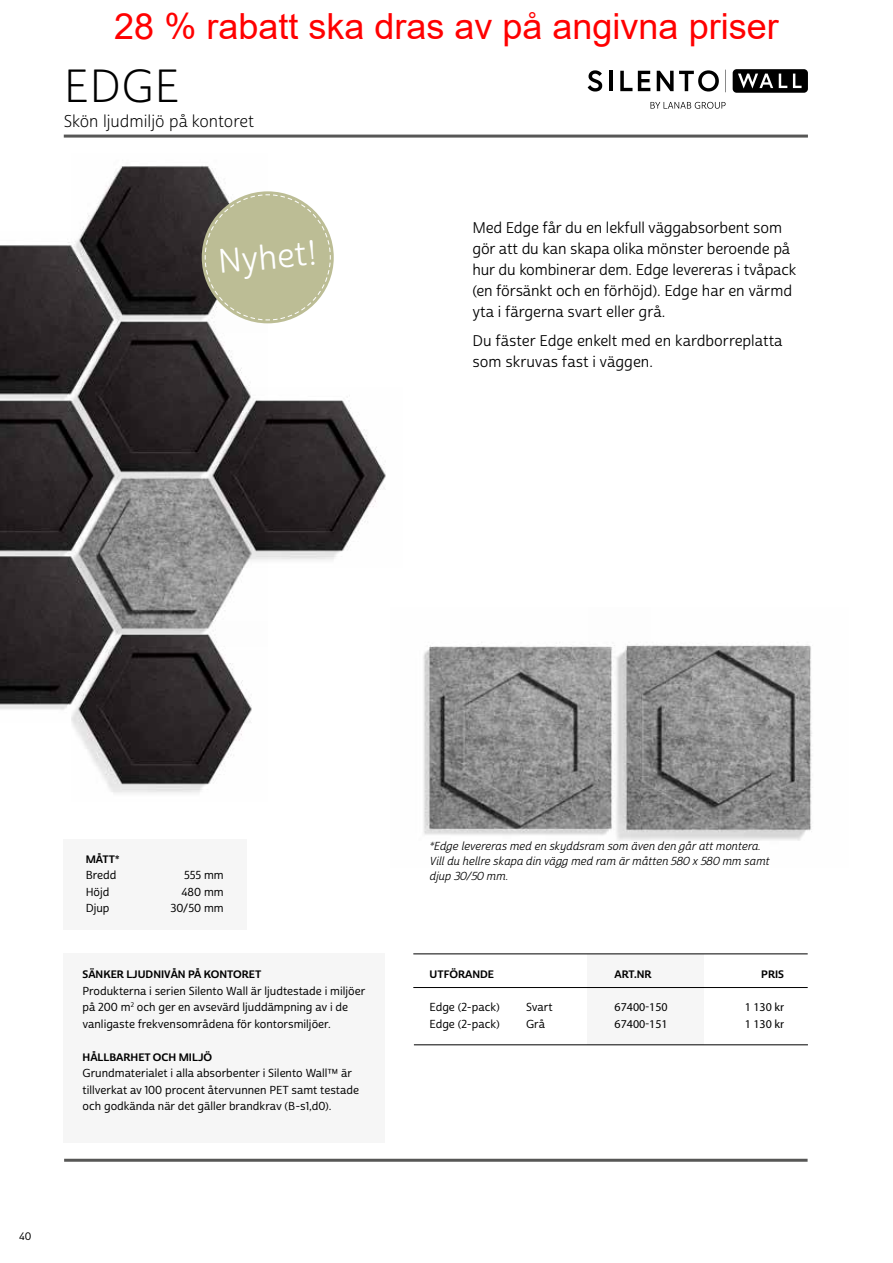
<style>
.page{position:relative;width:893px;height:1263px;background:#fff}
.page>*{position:absolute;margin:0;border:0;box-sizing:border-box;transform-origin:0 0}
.t1{font:45px "Cabrito Sans Nor Boo";color:#000}
.t2{font:36px "Arial";color:#f00}
.t3{font:33px "Cabrito Sans Nor Reg";color:#fff}
.t4{font:16.5px "Cabrito Sans Nor Boo";color:#000}
.t5{font:15px/21px "Cabrito Sans Nor Reg";letter-spacing:-.01em;color:#000}
.t6{font:12px/16.5px "Myriad Pro";color:#000}
.t7{font:11.25px/16.5px "Cabrito Sans Nor Med";color:#000}
.t8{font:11.25px/15px "Cabrito Sans Nor Reg It";color:#000}
.t9{font:10.5px "Cabrito Sans Nor Bol";color:#000}
.t10{font:10.5px "Cabrito Sans Nor Med";color:#000}
</style>
<div class="page">
<hr style="left:64px;top:1159px;width:744px;height:3px;background:#575756">
<div style="left:64px;top:839px;width:183px;height:91px;background:#f6f6f6"></div>
<div style="left:587px;top:954px;width:116px;height:91px;background:#f6f6f6"></div>
<hr style="left:413px;top:954px;width:395px;height:1px;background:#000">
<hr style="left:413px;top:987px;width:395px;height:1px;background:#000">
<hr style="left:414px;top:1044px;width:394px;height:1px;background:#000">
<svg style="left:650px;top:102px;width:76px;height:7px"></svg>
<svg style="left:588px;top:70px;width:14px;height:22px"></svg>
<hr style="left:609px;top:71px;width:4px;height:20px;background:#000">
<svg style="left:620px;top:71px;width:12px;height:20px"></svg>
<svg style="left:638px;top:71px;width:12px;height:20px"></svg>
<svg style="left:657px;top:70px;width:62px;height:22px"></svg>
<svg style="left:725px;top:70px;width:1px;height:22px"></svg>
<svg style="left:733px;top:69px;width:75px;height:24px;background:#303030"></svg>
<img style="left:131px;top:333px;width:119px;height:133px">
<img style="left:131px;top:466px;width:112px;height:156px">
<img style="left:72px;top:622px;width:180px;height:171px">
<img style="left:82px;top:166px;width:186px;height:167px">
<img style="left:0;top:412px;width:131px;height:130px">
<img style="left:206px;top:388px;width:180px;height:180px">
<img style="left:0;top:542px;width:131px;height:180px">
<img style="left:0;top:232px;width:131px;height:180px">
<img style="left:423px;top:642px;width:165px;height:193px">
<img style="left:588px;top:644px;width:224px;height:197px">
<div style="left:64px;top:954px;width:321px;height:189px;background:#f6f6f6"></div>
<hr style="left:64px;top:135px;width:744px;height:3px;background:#575756">
<svg style="left:204px;top:194px;width:127px;height:127px;background:#bdbe9d"></svg>
<h2 class="t2" style="left:114px;top:1px;width:666px">28 % rabatt ska dras av på angivna priser</h2>
<h1 class="t1" style="left:64px;top:60px;width:117px">EDGE</h1>
<h3 class="t4" style="left:64px;top:111px;width:192px">Skön ljudmiljö på kontoret</h3>
<h3 class="t3" style="left:217px;top:242px;width:100px;rotate:-5deg">Nyhet!</h3>
<h3 class="t5" style="left:472px;top:217px;width:326px">Med Edge får du en lekfull väggabsorbent som gör att du kan skapa olika mönster beroende på hur du kombinerar dem. Edge levereras i tvåpack (en försänkt och en förhöjd). Edge har en värmd yta i färgerna svart eller grå.</h3>
<h3 class="t5" style="left:472px;top:331px;width:312px">Du fäster Edge enkelt med en kardborreplatta som skruvas fast i väggen.</h3>
<p class="t10" style="left:19px;top:1230px;width:14px">40</p>
<p class="t9" style="left:86px;top:852px;width:35px">MÅTT*</p>
<p class="t7" style="left:86px;top:867px;width:32px">Bredd</p>
<p class="t7" style="left:184px;top:867px;width:41px">555 mm</p>
<p class="t7" style="left:86px;top:884px;width:25px">Höjd</p>
<p class="t7" style="left:182px;top:884px;width:44px">480 mm</p>
<p class="t7" style="left:86px;top:900px;width:25px">Djup</p>
<p class="t7" style="left:170px;top:900px;width:55px">30/50 mm</p>
<p class="t9" style="left:83px;top:968px;width:180px">SÄNKER LJUDNIVÅN PÅ KONTORET</p>
<p class="t7" style="left:83px;top:983px;width:284px">Produkterna i serien Silento Wall är ljudtestade i miljöer på 200 m<sup>2</sup> och ger en avsevärd ljuddämpning av i de vanligaste frekvensområdena för kontorsmiljöer.</p>
<p class="t9" style="left:83px;top:1050px;width:131px">HÅLLBARHET OCH MILJÖ</p>
<p class="t7" style="left:83px;top:1065px;width:278px">Grundmaterialet i alla absorbenter i Silento Wall™ är tillverkat av 100 procent återvunnen PET samt testade och godkända när det gäller brandkrav (B-s1,d0).</p>
<p class="t8" style="left:430px;top:839px;width:341px">*Edge levereras med en skyddsram som även den går att montera.<br>Vill du hellre skapa din vägg med ram är måtten 580 x 580 mm samt djup 30/50 mm.</p>
<p class="t9" style="left:430px;top:968px;width:66px">UTFÖRANDE</p>
<p class="t7" style="left:430px;top:999px;width:72px">Edge (2-pack)<br>Edge (2-pack)</p>
<p class="t7" style="left:526px;top:999px;width:28px">Svart<br>Grå</p>
<p class="t9" style="left:614px;top:968px;width:39px">ART.NR</p>
<p class="t6" style="left:614px;top:999px;width:55px">67400-150<br>67400-151</p>
<p class="t9" style="left:761px;top:968px;width:24px">PRIS</p>
<p class="t6" style="left:745px;top:999px;width:41px">1 130 kr<br>1 130 kr</p>
</div>
